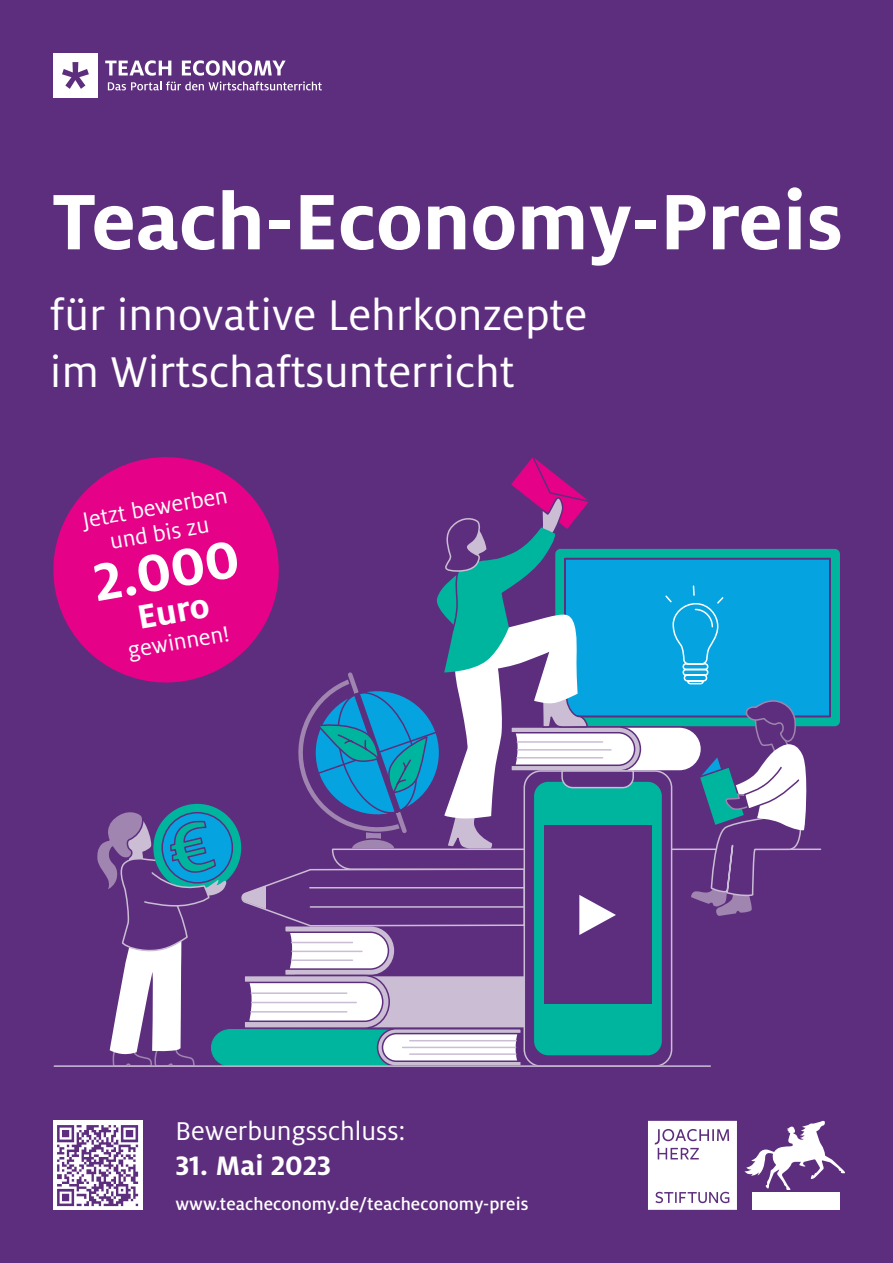
<style>
.page{position:relative;width:893px;height:1263px;background:#5e2e7e}
.page>*{position:absolute;margin:0;border:0;box-sizing:border-box;transform-origin:0 0}
.t1{font:700 87px "Milo OT";color:#fff}
.t2{font:700 58.12px "Milo OT";color:#fff}
.t3{font:47.62px/57.2px "Milo OT";color:#fff}
.t4{font:700 37.12px "Milo OT";color:#fff}
.t5{font:700 29.62px "Milo OT";color:#fff}
.t6{font:28.5px "Milo OT";color:#fff}
.t7{font:24.38px/25.9px "Milo OT";color:#fff;text-align:center}
.t8{font:500 19.12px "Milo OT";letter-spacing:.005em;color:#fff}
</style>
<div class="page">
<hr style="left:54px;top:1065px;width:656px;height:2px;background:#cabdd4">
<svg style="left:832px;top:548px;width:8px;height:179px"></svg>
<svg style="left:94px;top:457px;width:738px;height:610px"></svg>
<img style="left:53px;top:1120px;width:89px;height:90px">
<svg style="left:53px;top:457px;width:235px;height:235px;fill:#e60288"></svg>
<div style="left:648px;top:1121px;width:89px;height:89px;background:#fff"></div>
<div style="left:753px;top:1192px;width:87px;height:18px;background:#fff"></div>
<svg style="left:655px;top:1129px;width:74px;height:30px"></svg>
<svg style="left:655px;top:1192px;width:74px;height:11px"></svg>
<svg style="left:744px;top:1121px;width:101px;height:69px"></svg>
<div style="left:53px;top:53px;width:45px;height:45px;background:#fff"></div>
<svg style="left:62px;top:62px;width:27px;height:27px"></svg>
<svg style="left:105px;top:60px;width:217px;height:30px"></svg>
<h1 class="t1" style="left:52px;top:173px;width:792px">Teach-Economy-Preis</h1>
<p class="t3" style="left:50px;top:287px;width:539px">für innovative Lehrkonzepte im Wirtschaftsunterricht</p>
<p class="t7" style="left:81px;top:508px;width:148px;rotate:-10deg">Jetzt bewerben und bis zu</p>
<p class="t2" style="left:88px;top:551px;width:149px;rotate:-10deg">2.000</p>
<p class="t4" style="left:134px;top:597px;width:74px;rotate:-10deg">Euro</p>
<p class="t7" style="left:126px;top:638px;width:104px;rotate:-10deg">gewinnen!</p>
<p class="t6" style="left:175px;top:1116px;width:232px">Bewerbungsschluss:</p>
<p class="t5" style="left:175px;top:1149px;width:157px">31. Mai 2023</p>
<p class="t8" style="left:175px;top:1193px;width:355px">www.teacheconomy.de/teacheconomy-preis</p>
</div>
